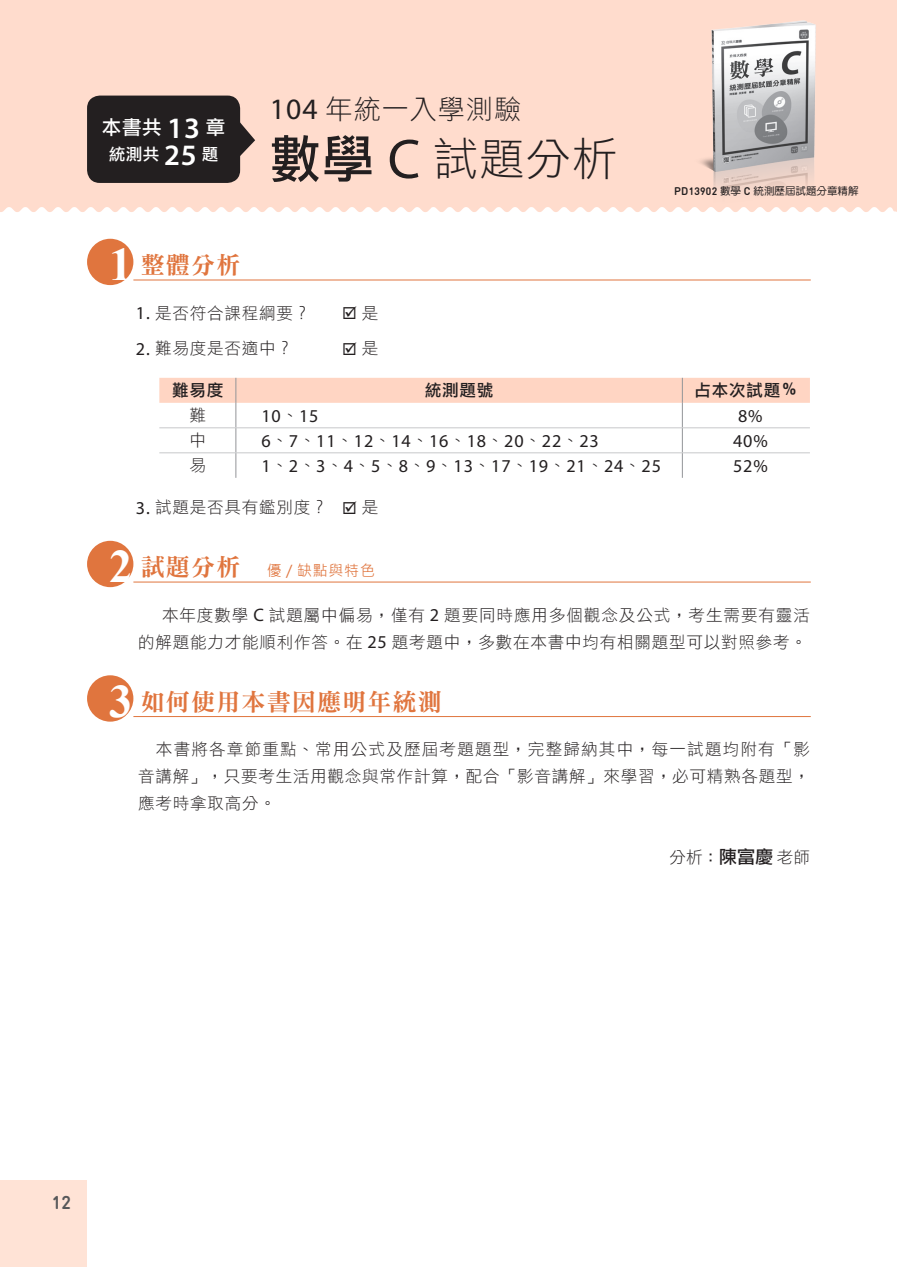
<style>
.page{position:relative;width:897px;height:1267px;background:#fff}
.page>*{position:absolute;margin:0;border:0;box-sizing:border-box;transform-origin:0 0}
.標頭{font:45px "DF Li Hei Lt HK BF";color:#231f20}
._102年{font:27px "DF Li Hei Lt HK BF";letter-spacing:.04em;color:#231f20}
.t1{font:24px "DFN Ming XB HKP BF";letter-spacing:.05em;color:#e0753e}
.t2{font:19.5px "DF Li Hei Md WIN BF";color:#fff}
.t3{font:18.9px "Din Round";color:#57585a}
.表左{font:18.15px "Myriad Pro";letter-spacing:.045em;color:#231f20}
.表中{font:18.15px "Myriad Pro";color:#231f20}
.內文1{font:16.5px/27px "DF Li Hei Lt HK BF";letter-spacing:.05em;color:#231f20;text-align:right}
.表頭{font:16.5px "DF Li Hei Md WIN BF";letter-spacing:.05em;color:#231f20}
.作者{font:16.5px "DF Li Hei Lt HK BF";color:#231f20}
.t4{font:16.5px "DF Li Hei Md WIN BF";color:#fff}
.表中-2{font:16.5px "DF Li Hei Lt HK BF";color:#231f20}
.t5{font:15px "Microsoft Jheng Hei";letter-spacing:.05em;color:#e0753e}
.段落樣式1{font:10.5px "DF Yuan Md HKP BF";color:#231f20}
.s1{font-family:"Myriad Pro";font-weight:600;font-size:29.7px}
.s2{font-family:"Myriad Pro";font-size:29.7px}
.s3{font-family:"DF Li Hei Md WIN BF";font-size:51px}
.s4{font-family:"Myriad Pro";font-size:56.1px}
.s5{font-family:"Din Round";font-size:10.95px}
.s6{font-family:"Times New Roman";font-weight:700;font-size:46.5px;color:#fff}
.s7{font-family:"Myriad Pro";font-size:18.15px}
.s8{font-family:"DF Li Hei Lt HK BF";font-size:16.5px}
.s9{font-family:"DF Li Hei Md WIN BF";font-size:18px}
</style>
<div class="page">
<div style="left:0;top:0;width:895px;height:212px;background:#ffdccd"></div>
<div style="left:0;top:1180px;width:87px;height:87px;background:#ffe3d6"></div>
<img style="left:685px;top:6px;width:154px;height:203px">
<div style="left:87px;top:239px;width:46px;height:46px;background:#e0753e;border-radius:50%"></div>
<hr style="left:133px;top:280px;width:678px;height:1px;background:#e0753e">
<svg style="left:159px;top:378px;width:651px;height:100px"></svg>
<hr style="left:159px;top:428px;width:77px;height:1px;background:#c7c8ca">
<hr style="left:236px;top:428px;width:446px;height:1px;background:#c7c8ca">
<hr style="left:682px;top:428px;width:128px;height:1px;background:#c7c8ca">
<hr style="left:159px;top:453px;width:77px;height:1px;background:#c7c8ca">
<hr style="left:236px;top:453px;width:446px;height:1px;background:#c7c8ca">
<hr style="left:682px;top:453px;width:128px;height:1px;background:#c7c8ca">
<div style="left:87px;top:541px;width:46px;height:46px;background:#e0753e;border-radius:50%"></div>
<hr style="left:133px;top:582px;width:678px;height:1px;background:#e0753e">
<div style="left:87px;top:675px;width:46px;height:47px;background:#e0753e;border-radius:50%"></div>
<hr style="left:133px;top:716px;width:678px;height:1px;background:#e0753e">
<div style="left:87px;top:96px;width:153px;height:87px;background:#231f20;border-radius:13px"></div>
<svg style="left:240px;top:121px;width:15px;height:36px"></svg>
<svg style="left:895px;top:0;width:2px;height:212px"></svg>
<p class="t2" style="left:102px;top:117px;width:125px">本書共 <span class="s1">13</span> 章</p>
<p class="t4" style="left:109px;top:146px;width:111px">統測共 <span class="s1">25</span> 題</p>
<p class="_102年" style="left:270px;top:96px;width:253px"><span class="s2">104</span> 年統一入學測驗</p>
<p class="標頭" style="left:270px;top:136px;width:349px"><span class="s3">數學</span> <span class="s4">C</span> 試題分析</p>
<p class="段落樣式1" style="left:674px;top:185px;width:186px"><span class="s5">PD13902</span> 數學 <span class="s5">C</span> 統測歷屆試題分章精解</p>
<p class="t1" style="left:109px;top:253px;width:133px"><span class="s6">1</span> 整體分析</p>
<p class="內文1" style="left:136px;top:300px;width:176px"><span class="s7">1.</span> 是否符合課程綱要？</p>
<p class="內文1" style="left:342px;top:300px;width:38px">☑ 是</p>
<p class="內文1" style="left:136px;top:336px;width:158px"><span class="s7">2.</span> 難易度是否適中？</p>
<p class="內文1" style="left:342px;top:336px;width:38px">☑ 是</p>
<p class="表頭" style="left:172px;top:382px;width:53px">難易度</p>
<p class="表頭" style="left:425px;top:382px;width:70px">統測題號</p>
<p class="表頭" style="left:695px;top:382px;width:105px">占本次試題％</p>
<p class="表中-2" style="left:189px;top:407px;width:18px">難</p>
<p class="表左" style="left:261px;top:404px;width:59px">10<span class="s8">、</span>15</p>
<p class="表中" style="left:738px;top:404px;width:26px">8%</p>
<p class="表中-2" style="left:189px;top:432px;width:18px">中</p>
<p class="表左" style="left:261px;top:429px;width:339px">6<span class="s8">、</span>7<span class="s8">、</span>11<span class="s8">、</span>12<span class="s8">、</span>14<span class="s8">、</span>16<span class="s8">、</span>18<span class="s8">、</span>20<span class="s8">、</span>22<span class="s8">、</span>23</p>
<p class="表中" style="left:733px;top:429px;width:36px">40%</p>
<p class="表中-2" style="left:189px;top:457px;width:18px">易</p>
<p class="表左" style="left:261px;top:454px;width:401px">1<span class="s8">、</span>2<span class="s8">、</span>3<span class="s8">、</span>4<span class="s8">、</span>5<span class="s8">、</span>8<span class="s8">、</span>9<span class="s8">、</span>13<span class="s8">、</span>17<span class="s8">、</span>19<span class="s8">、</span>21<span class="s8">、</span>24<span class="s8">、</span>25</p>
<p class="表中" style="left:733px;top:454px;width:36px">52%</p>
<p class="內文1" style="left:136px;top:495px;width:244px"><span class="s7">3.</span> 試題是否具有鑑別度？ ☑ 是</p>
<p class="t5" style="left:109px;top:561px;width:267px"><span class="s6">2</span> <sup>試題分析　</sup>優 / 缺點與特色</p>
<p class="內文1" style="left:138px;top:602px;width:673px">本年度數學 <span class="s7">C</span> 試題屬中偏易，僅有 <span class="s7">2</span> 題要同時應用多個觀念及公式，考生需要有靈活<br>的解題能力才能順利作答。在 <span class="s7">25</span> 題考題中，多數在本書中均有相關題型可以對照參考。</p>
<p class="t1" style="left:109px;top:689px;width:334px"><span class="s6">3</span> 如何使用本書因應明年統測</p>
<p class="內文1" style="left:138px;top:737px;width:673px;text-align:justify;text-indent:18px">本書將各章節重點、常用公式及歷屆考題題型，完整歸納其中，每一試題均附有「影音講解」，只要考生活用觀念與常作計算，配合「影音講解」來學習，必可精熟各題型，應考時拿取高分。</p>
<p class="作者" style="left:670px;top:848px;width:142px">分析：<span class="s9">陳富慶</span>老師</p>
<p class="t3" style="left:52px;top:1187px;width:21px">12</p>
</div>
